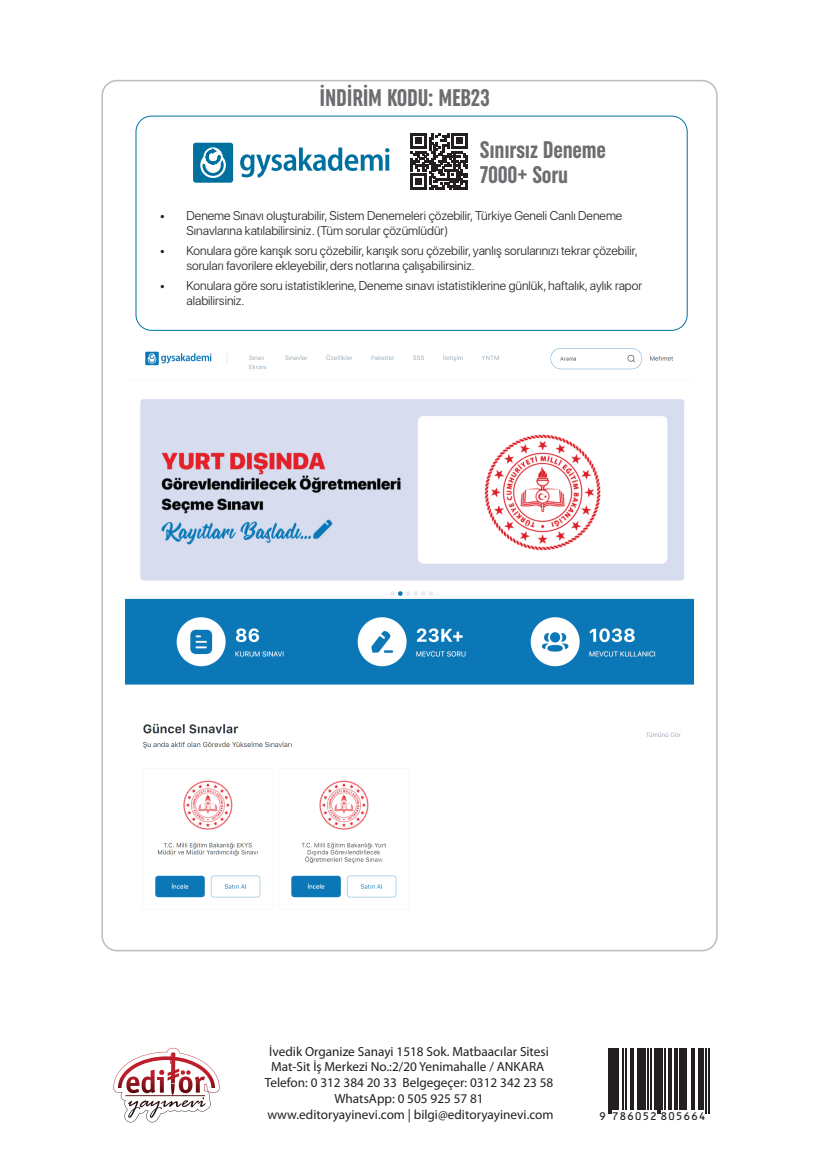
<style>
.page{position:relative;width:814px;height:1167px;background:#fff}
.page>*{position:absolute;margin:0;border:0;box-sizing:border-box;transform-origin:0 0}
.t1{font:700 extra-condensed 24px/25.2px "Uniform";letter-spacing:-.01em;color:#6c6d70}
.t2{font:13.2px/15.9px "Myriad Pro";color:#231f20;text-align:center}
.t3{font:300 12.6px/15.1px "SF Pro Display";color:#231f20}
.t4{font:10.65px "OCRB Std";color:#231f20}
</style>
<div class="page">
<div style="left:135px;top:116px;width:552px;height:215px;border:1px solid #00719e;border-radius:16px"></div>
<svg style="left:240px;top:147px;width:149px;height:31px"></svg>
<svg style="left:193px;top:143px;width:40px;height:40px"></svg>
<svg style="left:410px;top:133px;width:57px;height:56px"></svg>
<img style="left:125px;top:348px;width:568px;height:550px">
<div style="left:412px;top:762px;width:141px;height:151px;background:#fff"></div>
<svg style="left:113px;top:1047px;width:106px;height:75px"></svg>
<svg style="left:608px;top:1048px;width:102px;height:66px;fill:#231f20"></svg>
<hr style="left:608px;top:1048px;width:1px;height:65px;background:#231f20">
<hr style="left:610px;top:1048px;width:1px;height:65px;background:#231f20">
<hr style="left:612px;top:1048px;width:3px;height:61px;background:#231f20">
<hr style="left:616px;top:1048px;width:2px;height:61px;background:#231f20">
<hr style="left:621px;top:1048px;width:2px;height:61px;background:#231f20">
<hr style="left:625px;top:1048px;width:1px;height:61px;background:#231f20">
<hr style="left:630px;top:1048px;width:1px;height:61px;background:#231f20">
<hr style="left:632px;top:1048px;width:1px;height:61px;background:#231f20">
<hr style="left:636px;top:1048px;width:2px;height:61px;background:#231f20">
<hr style="left:639px;top:1048px;width:2px;height:61px;background:#231f20">
<hr style="left:642px;top:1048px;width:3px;height:61px;background:#231f20">
<hr style="left:647px;top:1048px;width:1px;height:61px;background:#231f20">
<hr style="left:650px;top:1048px;width:1px;height:61px;background:#231f20">
<hr style="left:653px;top:1048px;width:2px;height:61px;background:#231f20">
<hr style="left:656px;top:1048px;width:1px;height:65px;background:#231f20">
<hr style="left:659px;top:1048px;width:1px;height:65px;background:#231f20">
<hr style="left:661px;top:1048px;width:1px;height:61px;background:#231f20">
<hr style="left:664px;top:1048px;width:1px;height:61px;background:#231f20">
<hr style="left:668px;top:1048px;width:3px;height:61px;background:#231f20">
<hr style="left:673px;top:1048px;width:1px;height:61px;background:#231f20">
<hr style="left:675px;top:1048px;width:2px;height:61px;background:#231f20">
<hr style="left:679px;top:1048px;width:3px;height:61px;background:#231f20">
<hr style="left:683px;top:1048px;width:1px;height:61px;background:#231f20">
<hr style="left:685px;top:1048px;width:1px;height:61px;background:#231f20">
<hr style="left:690px;top:1048px;width:1px;height:61px;background:#231f20">
<hr style="left:692px;top:1048px;width:1px;height:61px;background:#231f20">
<hr style="left:698px;top:1048px;width:1px;height:61px;background:#231f20">
<hr style="left:700px;top:1048px;width:3px;height:61px;background:#231f20">
<hr style="left:705px;top:1048px;width:1px;height:65px;background:#231f20">
<hr style="left:707px;top:1048px;width:1px;height:65px;background:#231f20">
<h1 class="t1" style="left:319px;top:85px;width:171px">İNDİRİM KODU: MEB23</h1>
<h1 class="t1" style="left:479px;top:137px;width:127px">Sınırsız Deneme<br>7000+ Soru</h1>
<p class="t3" style="left:186px;top:208px;width:437px;text-indent:-27px">• Deneme Sınavı oluşturabilir, Sistem Denemeleri çözebilir, Türkiye Geneli Canlı Deneme<br>Sınavlarına katılabilirsiniz. (Tüm sorular çözümlüdür)</p>
<p class="t3" style="left:186px;top:243px;width:452px;text-indent:-27px">• Konulara göre karışık soru çözebilir, karışık soru çözebilir, yanlış sorularınızı tekrar çözebilir, soruları favorilere ekleyebilir, ders notlarına çalışabilirsiniz.</p>
<p class="t3" style="left:186px;top:278px;width:457px;text-indent:-27px">• Konulara göre soru istatistiklerine, Deneme sınavı istatistiklerine günlük, haftalık, aylık rapor alabilirsiniz.</p>
<p class="t2" style="left:264px;top:1042px;width:290px">İvedik Organize Sanayi 1518 Sok. Matbaacılar Sitesi Mat-Sit İş Merkezi No.:2/20 Yenimahalle / ANKARA Telefon: 0 312 384 20 33 Belgegeçer: 0312 342 23 58<br>WhatsApp: 0 505 925 57 81 www.editoryayinevi.com | bilgi@editoryayinevi.com</p>
<p class="t4" style="left:598px;top:1110px;width:109px">9 786052 805664</p>
</div>
